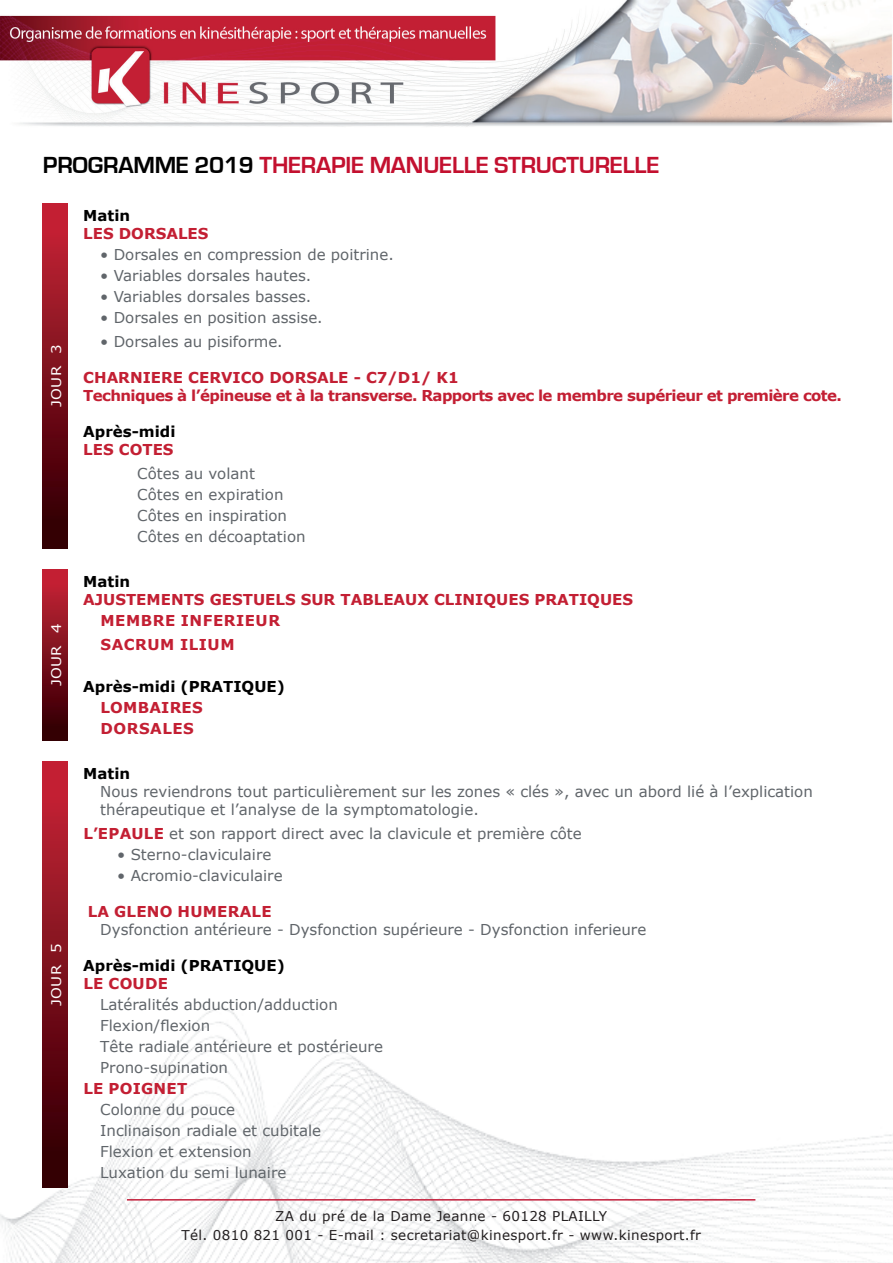
<style>
.page{position:relative;width:893px;height:1263px;background:#fff}
.page>*{position:absolute;margin:0;border:0;box-sizing:border-box;transform-origin:0 0}
.t1{font:700 24px "Eurostile";letter-spacing:-.01em;color:#c3102f}
.t2{font:15px/21px "Verdana";color:#60656a}
.t3{font:700 15px "Verdana";color:#c31f33}
.t4{font:700 15px/18px "Verdana";letter-spacing:-.04em;color:#c31f33}
.t5{font:700 15px "Verdana";color:#000}
.t6{font:13.5px/19.5px "Verdana";letter-spacing:.025em;color:#231f20;text-align:center}
.t7{font:13.35px "Verdana";letter-spacing:.03em;color:#fff;scale:1.12 1}
.s1{color:#000}
.s2{font-weight:700;color:#c31f33}
</style>
<div class="page">
<img style="left:0;top:957px;width:893px;height:306px">
<img style="left:0;top:0;width:893px;height:127px">
<hr style="left:127px;top:1199px;width:628px;height:1px;background:#c31f3b">
<div style="left:43px;top:204px;width:25px;height:344px;background:linear-gradient(to bottom,#cc2438,#2c0000)"></div>
<div style="left:43px;top:570px;width:25px;height:170px;background:linear-gradient(to bottom,#cc2438,#2d0000)"></div>
<div style="left:43px;top:762px;width:25px;height:425px;background:linear-gradient(to bottom,#cc2438,#2b0000)"></div>
<h1 class="t1" style="left:43px;top:152px;width:616px"><span class="s1">PROGRAMME 2019</span> THERAPIE MANUELLE STRUCTURELLE</h1>
<p class="t7" style="left:47px;top:407px;width:58px;rotate:-90deg">JOUR 3</p>
<p class="t7" style="left:47px;top:686px;width:58px;rotate:-90deg">JOUR 4</p>
<p class="t7" style="left:47px;top:1006px;width:58px;rotate:-90deg">JOUR 5</p>
<p class="t5" style="left:83px;top:205px;width:48px">Matin</p>
<p class="t3" style="left:83px;top:223px;width:73px">LES DORSA</p>
<p class="t3" style="left:178px;top:223px;width:52px">LES</p>
<p class="t2" style="left:100px;top:244px;width:295px">• Dorsales en compression de poitrine.</p>
<p class="t2" style="left:100px;top:265px;width:212px">• Variables dorsales hautes.</p>
<p class="t2" style="left:100px;top:286px;width:213px">• Variables dorsales basses.</p>
<p class="t2" style="left:100px;top:307px;width:224px">• Dorsales en position assise.</p>
<p class="t2" style="left:100px;top:331px;width:184px">• Dorsales au pisiforme.</p>
<p class="t3" style="left:83px;top:367px;width:36px">CHARNI</p>
<p class="t3" style="left:151px;top:367px;width:70px">ERE CERVIC</p>
<p class="t3" style="left:252px;top:367px;width:55px">O DORSA</p>
<p class="t4" style="left:83px;top:368px;width:760px;text-indent:245px">LE - C7/D1/ K1<br>Techniques à l’épineuse et à la transverse. Rapports avec le membre supérieur et première cote.</p>
<p class="t5" style="left:83px;top:421px;width:94px">Après-midi</p>
<p class="t3" style="left:83px;top:439px;width:90px">LES COTES</p>
<p class="t2" style="left:137px;top:463px;width:170px">Côtes au volant<br>Côtes en expiration<br>Côtes en inspiration<br>Côtes en décoaptation</p>
<p class="t5" style="left:83px;top:571px;width:48px">Matin</p>
<p class="t3" style="left:83px;top:589px;width:12px">AJUST</p>
<p class="t3" style="left:136px;top:589px;width:47px">EMENTS</p>
<p class="t3" style="left:210px;top:589px;width:34px">GESTU</p>
<p class="t3" style="left:265px;top:589px;width:48px">ELS SUR</p>
<p class="t3" style="left:340px;top:589px;width:12px">TAB</p>
<p class="t3" style="left:374px;top:589px;width:92px">LEAUX CLINIQU</p>
<p class="t3" style="left:508px;top:589px;width:49px">ES PRATIQU</p>
<p class="t3" style="left:612px;top:589px;width:21px">ES</p>
<p class="t3" style="left:101px;top:610px;width:39px">MEMBR</p>
<p class="t3" style="left:165px;top:610px;width:27px">E INF</p>
<p class="t3" style="left:213px;top:610px;width:56px">ERIEUR</p>
<p class="t3" style="left:101px;top:634px;width:13px">SACRUM</p>
<p class="t3" style="left:180px;top:634px;width:31px">ILIUM</p>
<p class="t5" style="left:83px;top:676px;width:129px">Après-midi (PRATIQU</p>
<p class="t5" style="left:266px;top:676px;width:20px">E)</p>
<p class="t3" style="left:101px;top:697px;width:36px">LOMBAIR</p>
<p class="t3" style="left:182px;top:697px;width:21px">ES</p>
<p class="t3" style="left:101px;top:718px;width:39px">DORSA</p>
<p class="t3" style="left:162px;top:718px;width:32px">LES</p>
<p class="t5" style="left:83px;top:763px;width:48px">Matin</p>
<p class="t2" style="left:100px;top:783px;width:714px;line-height:18px">Nous reviendrons tout particulièrement sur les zones « clés », avec un abord lié à l’explication thérapeutique et l’analyse de la symptomatologie.</p>
<p class="t2" style="left:84px;top:823px;width:500px"><span class="s2">L’EPAU LE</span> et son rapport direct avec la clavicule et première côte</p>
<p class="t2" style="left:117px;top:844px;width:156px">• Sterno-claviculaire</p>
<p class="t2" style="left:117px;top:865px;width:167px">• Acromio-claviculaire</p>
<p class="t3" style="left:88px;top:901px;width:185px">LA GLENO HUMERALE</p>
<p class="t2" style="left:100px;top:919px;width:547px">Dysfonction antérieure - Dysfonction supérieure - Dysfonction inferieure</p>
<p class="t5" style="left:83px;top:955px;width:129px">Après-midi (PRATIQU</p>
<p class="t5" style="left:266px;top:955px;width:20px">E)</p>
<p class="t3" style="left:84px;top:973px;width:86px">LE COU DE</p>
<p class="t2" style="left:100px;top:994px;width:284px">Latéralités abduction/adduction<br>Flexion/flexion<br>Tête radiale antérieure et postérieure<br>Prono-supination</p>
<p class="t3" style="left:84px;top:1078px;width:61px">LE POIGN</p>
<p class="t3" style="left:167px;top:1078px;width:22px">ET</p>
<p class="t2" style="left:100px;top:1099px;width:222px">Colonne du pouce<br>Inclinaison radiale et cubitale<br>Flexion et extension<br>Luxation du semi lunaire</p>
<p class="t6" style="left:181px;top:1206px;width:521px">ZA du pré de la Dame Jeanne - 60128 PLAILLY<br>Tél. 0810 821 001 - E-mail : secretariat@kinesport.fr - www.kinesport.fr</p>
</div>
